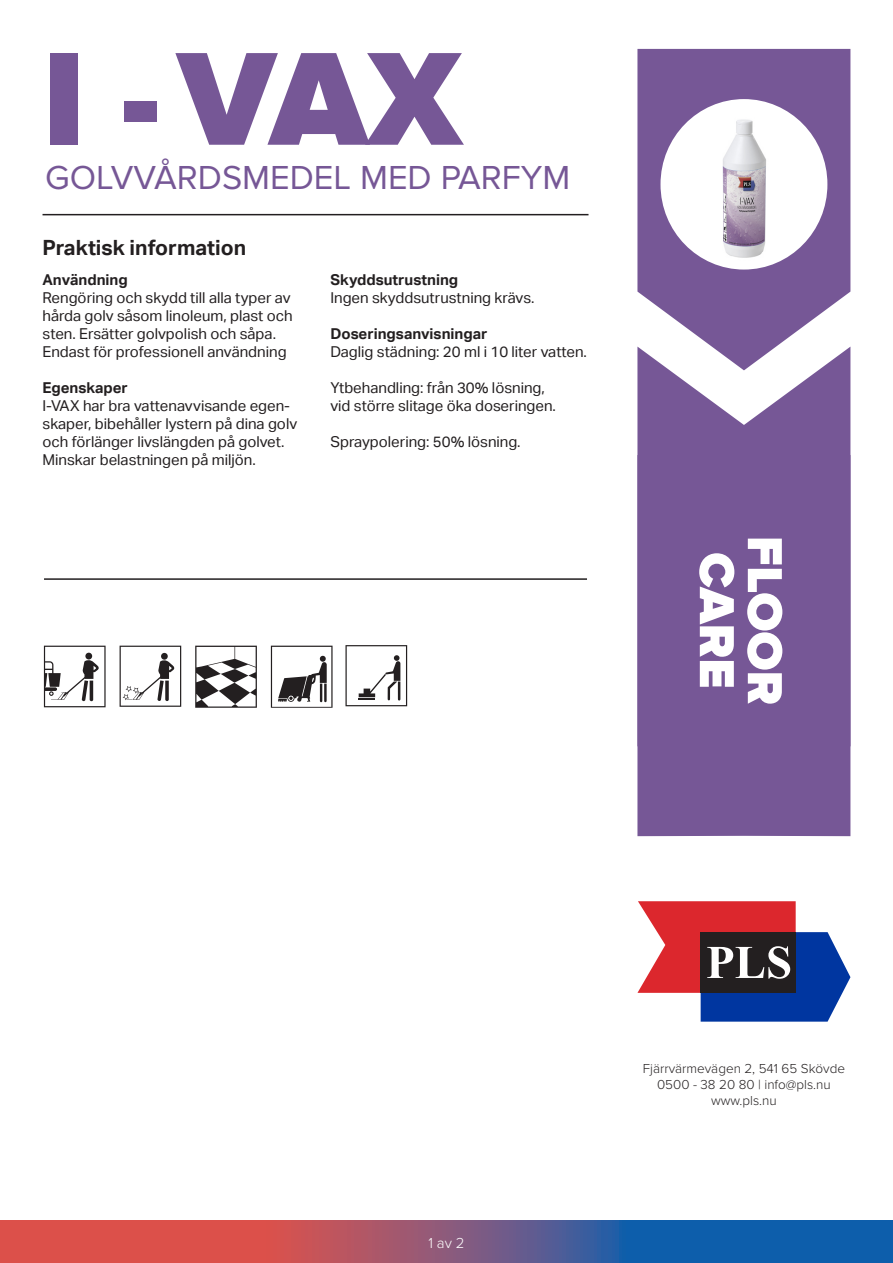
<style>
.page{position:relative;width:893px;height:1263px;background:#fff}
.page>*{position:absolute;margin:0;border:0;box-sizing:border-box;transform-origin:0 0}
.t1{font:900 137.4px "Proxima Nova";color:#765796}
.t2{font:900 51px "Proxima Nova";color:#fff}
.t3{font:34.5px "Proxima Nova";color:#765796}
.t4{font:700 21px "Aktiv Grotesk";color:#231f20}
.t5{font:15px/18px "Aktiv Grotesk";color:#231f20}
.t6{font:700 15px "Aktiv Grotesk";color:#231f20}
.t7{font:300 15px "Proxima Nova";color:#fff}
.t8{font:300 13.5px "Proxima Nova";color:#231f20}
</style>
<div class="page">
<svg style="left:637px;top:901px;width:213px;height:121px"></svg>
<hr style="left:44px;top:578px;width:543px;height:2px;background:#231f20">
<hr style="left:43px;top:214px;width:545px;height:1px;background:#231f20">
<svg style="left:637px;top:49px;width:213px;height:298px;background:#8469a1"></svg>
<svg style="left:637px;top:347px;width:213px;height:108px;fill:#765796"></svg>
<div style="left:637px;top:455px;width:213px;height:381px;background:#765796"></div>
<div style="left:660px;top:99px;width:167px;height:171px;background:#fff;border-radius:50%"></div>
<svg style="left:0;top:1220px;width:893px;height:43px;background:#7b577a"></svg>
<img style="left:722px;top:119px;width:44px;height:139px">
<svg style="left:271px;top:646px;width:62px;height:62px"></svg>
<svg style="left:345px;top:645px;width:62px;height:61px"></svg>
<svg style="left:195px;top:646px;width:62px;height:62px"></svg>
<svg style="left:120px;top:646px;width:61px;height:61px"></svg>
<svg style="left:44px;top:646px;width:62px;height:61px"></svg>
<p class="t1" style="left:43px;top:20px;width:420px">I -VAX</p>
<p class="t3" style="left:45px;top:158px;width:527px">GOLVVÅRDSMEDEL MED PARFYM</p>
<p class="t4" style="left:43px;top:235px;width:205px">Praktisk information</p>
<p class="t6" style="left:43px;top:271px;width:87px">Användning</p>
<p class="t5" style="left:43px;top:289px;width:252px">Rengöring och skydd till alla typer av hårda golv såsom linoleum, plast och sten. Ersätter golvpolish och såpa.</p>
<p class="t5" style="left:43px;top:343px;width:246px">Endast för professionell användning</p>
<p class="t6" style="left:43px;top:379px;width:87px">Egenskaper</p>
<p class="t5" style="left:43px;top:397px;width:256px">I-VAX har bra vattenavvisande egen&shy;skaper, bibehåller lystern på dina golv och förlänger livslängden på golvet.<br>Minskar belastningen på miljön.</p>
<p class="t6" style="left:330px;top:271px;width:129px">Skyddsutrustning</p>
<p class="t5" style="left:330px;top:289px;width:206px">Ingen skyddsutrustning krävs.</p>
<p class="t6" style="left:330px;top:325px;width:159px">Doseringsanvisningar</p>
<p class="t5" style="left:330px;top:343px;width:258px">Daglig städning: 20 ml i 10 liter vatten.</p>
<p class="t5" style="left:330px;top:379px;width:216px">Ytbehandling: från 30% lösning,</p>
<p class="t5" style="left:330px;top:397px;width:227px">vid större slitage öka doseringen.</p>
<p class="t5" style="left:330px;top:433px;width:192px">Spraypolering: 50% lösning.</p>
<p class="t2" style="left:746px;top:552px;width:138px;rotate:90deg">CARE</p>
<p class="t2" style="left:794px;top:536px;width:171px;rotate:90deg">FLOOR</p>
<p class="t7" style="left:428px;top:1231px;width:38px">1 av 2</p>
<p class="t8" style="left:643px;top:1058px;width:204px">Fjärrvärmevägen 2, 541 65 Skövde</p>
<p class="t8" style="left:657px;top:1074px;width:175px">0500 - 38 20 80 | info@pls.nu</p>
<p class="t8" style="left:711px;top:1090px;width:67px">www.pls.nu</p>
</div>
